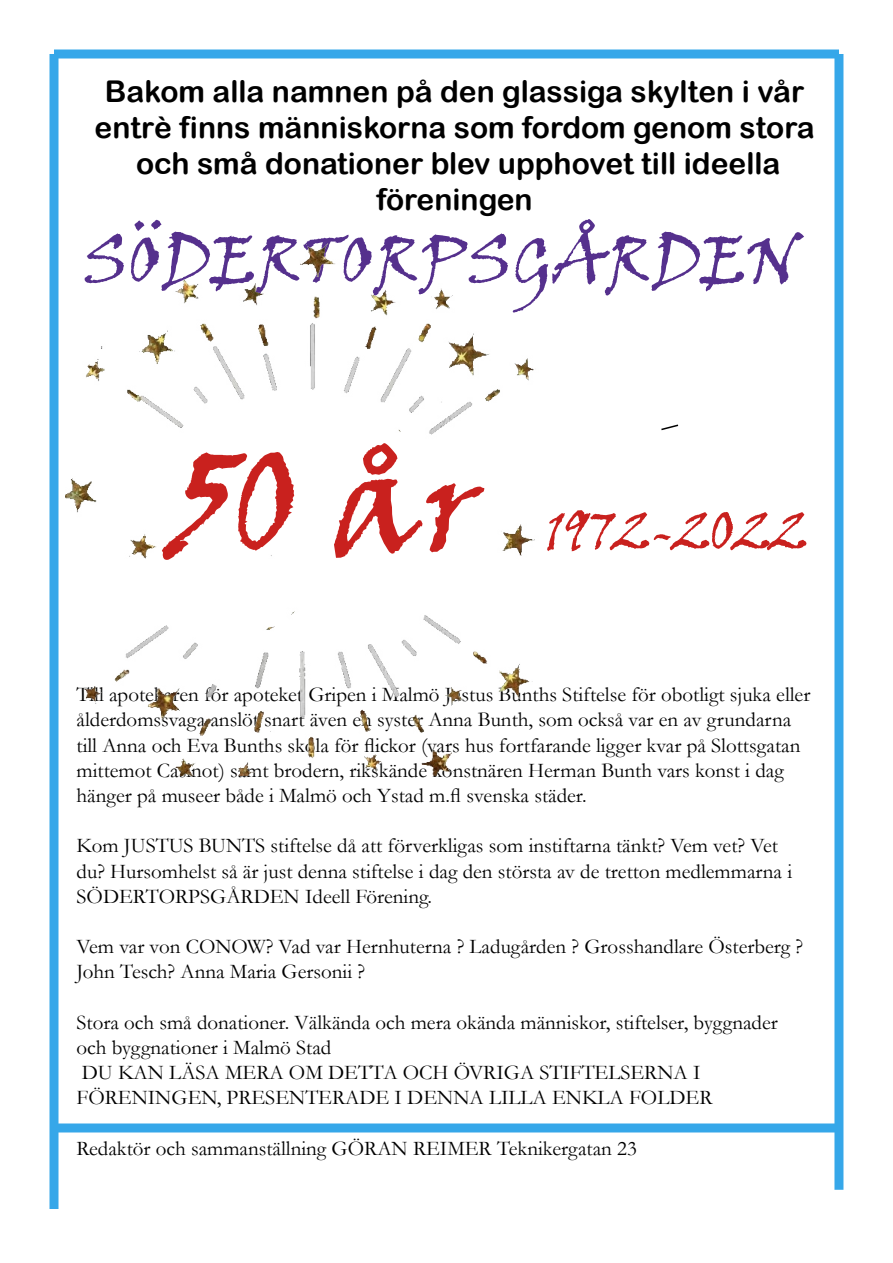
<style>
.page{position:relative;width:893px;height:1263px;background:#fff}
.page>*{position:absolute;margin:0;border:0;box-sizing:border-box;transform-origin:0 0}
.t1{font:144px "Viner Hand ITC";color:#c9211e}
.t2{font:66px "Viner Hand ITC";color:#55308d}
.t3{font:54px "Viner Hand ITC";color:#c9211e}
.t4{font:30px/36px "Arial Rounded MT Bold";color:#000;text-align:center}
.t5{font:21px/25.2px "Garamond";color:#000}
</style>
<div class="page">
<img style="left:66px;top:243px;width:469px;height:532px">
<div style="left:54px;top:50px;width:785px;height:8px;background:#36a7e9"></div>
<svg style="left:661px;top:424px;width:18px;height:7px"></svg>
<div style="left:834px;top:54px;width:9px;height:1136px;background:#36a7e9"></div>
<div style="left:50px;top:54px;width:8px;height:1155px;background:#36a7e9"></div>
<div style="left:54px;top:1123px;width:785px;height:9px;background:#36a7e9"></div>
<p class="t4" style="left:95px;top:73px;width:722px">Bakom alla namnen på den glassiga skylten i vår entrè finns människorna som fordom genom stora och små donationer blev upphovet till ideella föreningen</p>
<p class="t2" style="left:84px;top:220px;width:717px">SÖDERTORPSGÅRDEN</p>
<p class="t1" style="left:170px;top:414px;width:311px">50 år</p>
<p class="t3" style="left:546px;top:498px;width:263px">1972-2022</p>
<p class="t5" style="left:77px;top:681px;width:735px">Till apotekaren för apoteket Gripen i Malmö Justus Bunths Stiftelse för obotligt sjuka eller ålderdomssvaga anslöt snart även en syster Anna Bunth, som också var en av grundarna till Anna och Eva Bunths skola för flickor (vars hus fortfarande ligger kvar på Slottsgatan mittemot Casinot) samt brodern, rikskände konstnären Herman Bunth vars konst i dag hänger på museer både i Malmö och Ystad m.fl svenska städer.</p>
<p class="t5" style="left:77px;top:833px;width:717px">Kom JUSTUS BUNTS stiftelse då att förverkligas som instiftarna tänkt? Vem vet? Vet du? Hursomhelst så är just denna stiftelse i dag den största av de tretton medlemmarna i<br>SÖDERTORPSGÅRDEN Ideell Förening.</p>
<p class="t5" style="left:77px;top:933px;width:728px">Vem var von CONOW? Vad var Hernhuterna ? Ladugården ? Grosshandlare Österberg ?<br>John Tesch? Anna Maria Gersonii ?</p>
<p class="t5" style="left:77px;top:1009px;width:703px">Stora och små donationer. Välkända och mera okända människor, stiftelser, byggnader och byggnationer i Malmö Stad</p>
<p class="t5" style="left:77px;top:1059px;width:637px">DU KAN LÄSA MERA OM DETTA OCH ÖVRIGA STIFTELSERNA I<br>FÖRENINGEN, PRESENTERADE I DENNA LILLA ENKLA FOLDER</p>
<p class="t5" style="left:77px;top:1135px;width:562px">Redaktör och sammanställning GÖRAN REIMER Teknikergatan 23</p>
</div>
